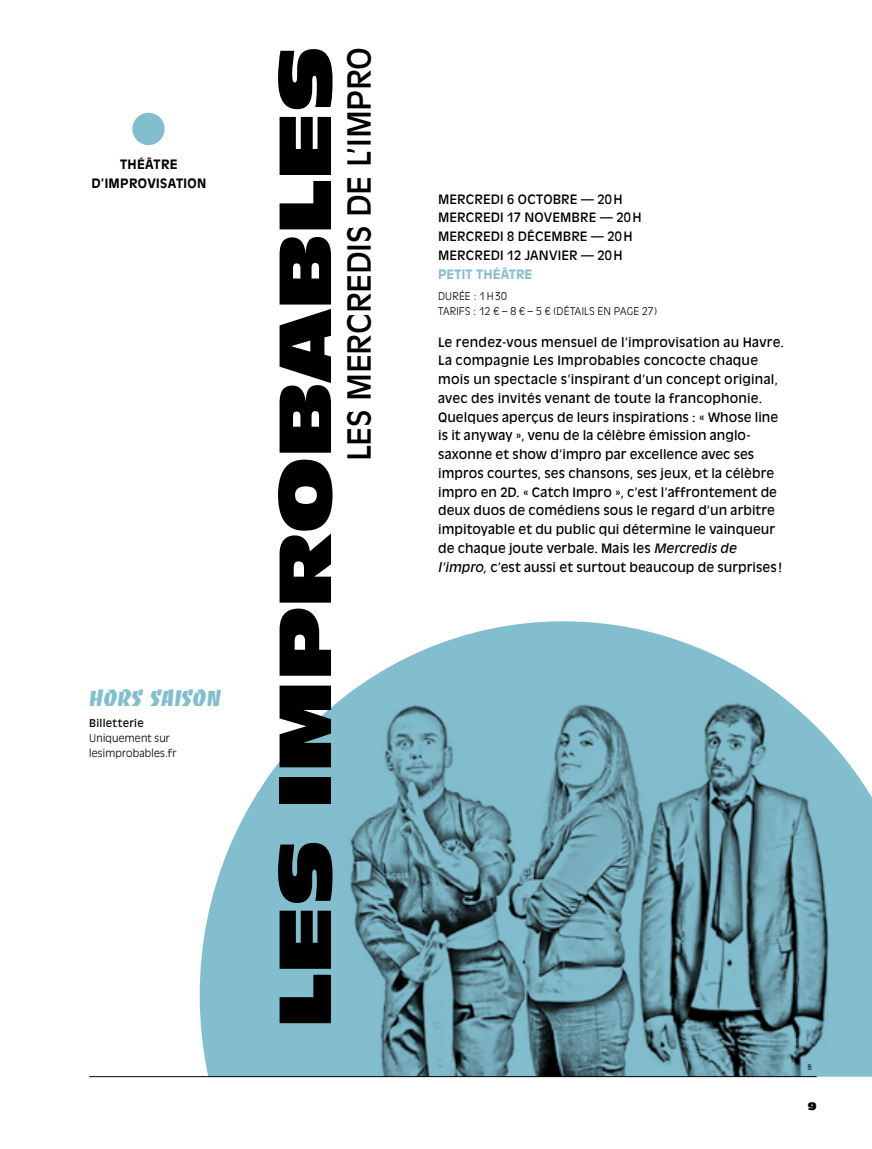
<style>
.page{position:relative;width:872px;height:1149px;background:#fff}
.page>*{position:absolute;margin:0;border:0;box-sizing:border-box;transform-origin:0 0}
.t1{font:72px "Antique Olive Std Nord";letter-spacing:-.01em;color:#000}
.t2{font:31.5px "Antique Olive Std";letter-spacing:-.015em;color:#000}
.t3{font:800 24px "Banco ITC Std";letter-spacing:.02em;color:#83becf}
.t4{font:12.75px/18.8px "Antique Olive Std";letter-spacing:.005em;color:#000}
.t5{font:700 12.75px/18.8px "Antique Olive Std";letter-spacing:.03em;color:#000;text-align:center}
.t6{font:700 12.75px "Antique Olive Std";letter-spacing:.01em;color:#83becf}
.t7{font:300 10.5px/15px "Antique Olive Std";letter-spacing:.02em;color:#000}
.t8{font:10.5px "Antique Olive Std";letter-spacing:.02em;color:#000}
.t9{font:10.5px "Antique Olive Std Nord";color:#000}
.t10{font:4.5px "Antique Olive Std";color:#000}
.s1{font-style:italic}
</style>
<div class="page">
<svg style="left:200px;top:621px;width:672px;height:455px;background:#85b0bd"></svg>
<div style="left:132px;top:113px;width:33px;height:32px;background:#83becf;border-radius:50%"></div>
<hr style="left:89px;top:1075px;width:727px;height:1px;background:#000">
<p class="t5" style="left:91px;top:155px;width:116px">THÉÂTRE<br>D’IMPROVISATION</p>
<h3 class="t3" style="left:89px;top:683px;width:132px">HORS SAISON</h3>
<p class="t8" style="left:89px;top:716px;width:56px">Billetterie</p>
<p class="t7" style="left:89px;top:730px;width:89px">Uniquement sur lesimprobables.fr</p>
<h1 class="t1" style="left:260px;top:1027px;width:982px;rotate:-90deg">LES IMPROBABLES</h1>
<h2 class="t2" style="left:340px;top:461px;width:416px;rotate:-90deg">LES MERCREDIS DE L’IMPRO</h2>
<p class="t4" style="left:438px;top:189px;width:205px">MERCREDI 6 OCTOBRE — 20H<br>MERCREDI 17 NOVEMBRE — 20H<br>MERCREDI 8 DÉCEMBRE — 20H<br>MERCREDI 12 JANVIER — 20H</p>
<p class="t6" style="left:438px;top:266px;width:96px">PETIT THÉÂTRE</p>
<p class="t7" style="left:438px;top:289px;width:220px">DURÉE : 1H30<br>TARIFS : 12 € – 8 € – 5 € (DÉTAILS EN PAGE 27)</p>
<p class="t4" style="left:438px;top:332px;width:347px">Le rendez-vous mensuel de l’improvisation au Havre.<br>La compagnie Les Improbables concocte chaque mois un spectacle s’inspirant d’un concept original, avec des invités venant de toute la francophonie.<br>Quelques aperçus de leurs inspirations : « Whose line is it anyway », venu de la célèbre émission anglo&shy;saxonne et show d’impro par excellence avec ses impros courtes, ses chansons, ses jeux, et la célèbre impro en 2D. « Catch Impro », c’est l’affrontement de deux duos de comédiens sous le regard d’un arbitre impitoyable et du public qui détermine le vainqueur de chaque joute verbale. Mais les <span class="s1">Mercredis de l’impro,</span> c’est aussi et surtout beaucoup de surprises!</p>
<p class="t10" style="left:807px;top:1069px;width:8px;rotate:-90deg">DR</p>
<p class="t9" style="left:808px;top:1099px;width:10px">9</p>
</div>
